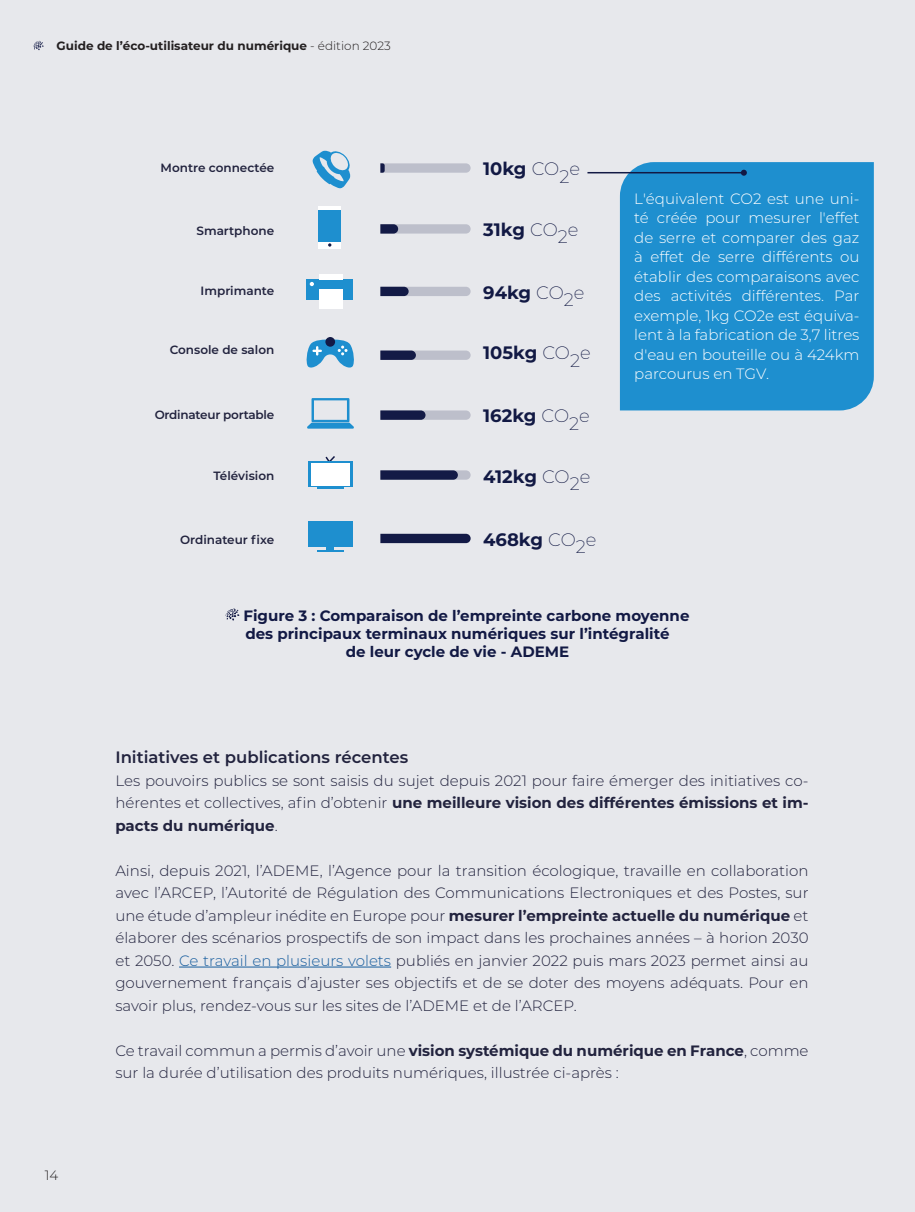
<style>
.page{position:relative;width:915px;height:1212px;background:#fff}
.page>*{position:absolute;margin:0;border:0;box-sizing:border-box;transform-origin:0 0}
.t1{font:700 18px "Montserrat";color:#121944}
.t2{font:600 16.5px "Montserrat";color:#22233e}
.t3{font:300 15px/22.5px "Montserrat";color:#22233e;text-align:justify}
.t4{font:300 15px/19.5px "Montserrat";color:#fff;text-align:justify}
.t5{font:700 15px "Montserrat";color:#121944}
.t6{font:300 13.5px "Montserrat";color:#231f20}
.t7{font:600 12px "Montserrat";color:#22233e}
.t8{font:700 12px "Montserrat";color:#231f20}
.s1{font-weight:300}
.s2{font-weight:200}
.s3{font-weight:700}
.s4{color:#175d9e}
</style>
<div class="page">
<div style="left:0;top:0;width:914px;height:1212px;background:#e7e8ec"></div>
<svg style="left:33px;top:41px;width:11px;height:9px"></svg>
<hr style="left:179px;top:967px;width:212px;height:1px;background:#175d9e">
<div style="left:318px;top:206px;width:23px;height:42px;background:#fff"></div>
<div style="left:318px;top:210px;width:23px;height:32px;background:#1e8fcf"></div>
<svg style="left:328px;top:243px;width:3px;height:4px"></svg>
<div style="left:306px;top:279px;width:47px;height:20px;background:#1e8fcf"></div>
<div style="left:319px;top:290px;width:24px;height:19px;background:#fff"></div>
<div style="left:319px;top:274px;width:24px;height:5px;background:#fff"></div>
<svg style="left:309px;top:282px;width:5px;height:4px"></svg>
<svg style="left:325px;top:337px;width:10px;height:10px"></svg>
<svg style="left:305px;top:339px;width:50px;height:30px"></svg>
<svg style="left:306px;top:398px;width:48px;height:31px"></svg>
<div style="left:308px;top:521px;width:45px;height:26px;background:#1e8fcf"></div>
<hr style="left:317px;top:550px;width:27px;height:2px;background:#1e8fcf">
<svg style="left:326px;top:547px;width:8px;height:3px"></svg>
<svg style="left:324px;top:454px;width:12px;height:7px"></svg>
<svg style="left:308px;top:461px;width:44px;height:26px"></svg>
<hr style="left:317px;top:487px;width:26px;height:2px;background:#1e8fcf">
<div style="left:311px;top:463px;width:38px;height:22px;background:#fff"></div>
<svg style="left:380px;top:163px;width:90px;height:10px"></svg>
<svg style="left:380px;top:534px;width:90px;height:9px"></svg>
<svg style="left:380px;top:224px;width:90px;height:10px"></svg>
<svg style="left:380px;top:287px;width:90px;height:9px"></svg>
<svg style="left:380px;top:351px;width:90px;height:9px"></svg>
<svg style="left:380px;top:410px;width:90px;height:10px"></svg>
<svg style="left:380px;top:470px;width:90px;height:10px"></svg>
<svg style="left:312px;top:150px;width:39px;height:38px"></svg>
<div style="left:619px;top:162px;width:254px;height:248px;background:#1e8fcf"></div>
<hr style="left:587px;top:172px;width:156px;height:1px;background:#121944">
<svg style="left:740px;top:170px;width:6px;height:6px"></svg>
<svg style="left:225px;top:608px;width:14px;height:13px"></svg>
<p class="t8" style="left:57px;top:37px;width:336px">Guide de l’éco-utilisateur du numérique <span class="s1">- édition 2023</span></p>
<p class="t7" style="left:160px;top:159px;width:115px">Montre connectée</p>
<p class="t7" style="left:196px;top:222px;width:79px">Smartphone</p>
<p class="t7" style="left:200px;top:282px;width:75px">Imprimante</p>
<p class="t7" style="left:170px;top:341px;width:106px">Console de salon</p>
<p class="t7" style="left:155px;top:406px;width:121px">Ordinateur portable</p>
<p class="t7" style="left:213px;top:468px;width:62px">Télévision</p>
<p class="t7" style="left:180px;top:531px;width:96px">Ordinateur fixe</p>
<p class="t1" style="left:483px;top:156px;width:98px">10kg <span class="s2">CO2e</span></p>
<p class="t1" style="left:483px;top:216px;width:97px">31kg <span class="s2">CO2e</span></p>
<p class="t1" style="left:483px;top:279px;width:103px">94kg <span class="s2">CO2e</span></p>
<p class="t1" style="left:483px;top:340px;width:109px">105kg <span class="s2">CO2e</span></p>
<p class="t1" style="left:483px;top:403px;width:108px">162kg <span class="s2">CO2e</span></p>
<p class="t1" style="left:483px;top:463px;width:109px">412kg <span class="s2">CO2e</span></p>
<p class="t1" style="left:483px;top:526px;width:115px">468kg <span class="s2">CO2e</span></p>
<p class="t4" style="left:634px;top:188px;width:227px">L'équivalent CO2 est une uni&shy;té créée pour mesurer l'effet de serre et comparer des gaz à effet de serre différents ou établir des comparaisons avec des activités différentes. Par exemple, 1kg CO2e est équiva&shy;lent à la fabrication de 3,7 litres d'eau en bouteille ou à 424km parcourus en TGV.</p>
<p class="t5" style="left:243px;top:604px;width:447px">Figure 3 : Comparaison de l’empreinte carbone moyenne</p>
<p class="t5" style="left:245px;top:622px;width:425px">des principaux terminaux numériques sur l’intégralité</p>
<p class="t5" style="left:345px;top:640px;width:225px">de leur cycle de vie - ADEME</p>
<p class="t6" style="left:45px;top:1165px;width:15px">14</p>
<p class="t2" style="left:115px;top:745px;width:294px">Initiatives et publications récentes</p>
<p class="t3" style="left:115px;top:768px;width:694px">Les pouvoirs publics se sont saisis du sujet depuis 2021 pour faire émerger des initiatives co&shy;hérentes et collectives, afin d’obtenir <span class="s3">une meilleure vision des différentes émissions et im&shy;pacts du numérique</span>.</p>
<p class="t3" style="left:115px;top:858px;width:694px">Ainsi, depuis 2021, l’ADEME, l’Agence pour la transition écologique, travaille en collaboration avec l’ARCEP, l’Autorité de Régulation des Communications Electroniques et des Postes, sur une étude d’ampleur inédite en Europe pour <span class="s3">mesurer l’empreinte actuelle du numérique</span> et élaborer des scénarios prospectifs de son impact dans les prochaines années – à horion 2030 et 2050. <span class="s4">Ce travail en plusieurs volets</span> publiés en janvier 2022 puis mars 2023 permet ainsi au gouvernement français d’ajuster ses objectifs et de se doter des moyens adéquats. Pour en savoir plus, rendez-vous sur les sites de l’ADEME et de l’ARCEP.</p>
<p class="t3" style="left:115px;top:1038px;width:694px">Ce travail commun a permis d’avoir une <span class="s3">vision systémique du numérique en France</span>, comme sur la durée d’utilisation des produits numériques, illustrée ci-après :</p>
</div>
